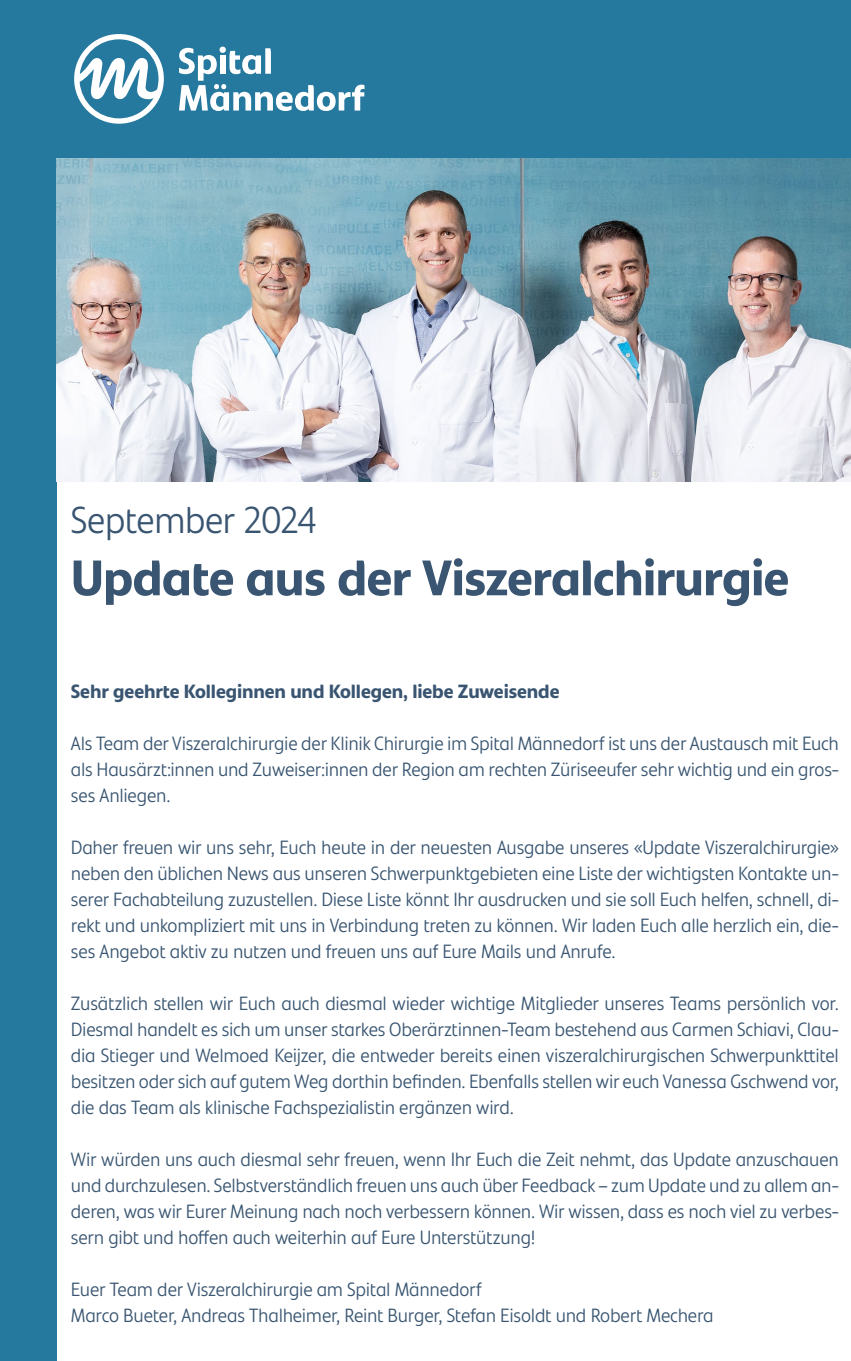
<style>
.page{position:relative;width:851px;height:1361px;background:#fff}
.page>*{position:absolute;margin:0;border:0;box-sizing:border-box;transform-origin:0 0}
.t1{font:700 semi-condensed 52px "Bonnie";letter-spacing:-.015em;color:#395571}
.t2{font:39px "Bonnie Semi Condensed Blond";letter-spacing:-.015em;color:#395571}
.t3{font:20px/26px "Bonnie Semi Condensed Blond";letter-spacing:-.01em;color:#395571;text-align:justify}
.t4{font:700 semi-condensed 20px "Bonnie";letter-spacing:-.005em;color:#395571}
</style>
<div class="page">
<div style="left:1px;top:0;width:849px;height:159px;background:#25789e"></div>
<svg style="left:74px;top:34px;width:90px;height:90px"></svg>
<div style="left:219px;top:47px;width:7px;height:6px;background:#fff;border-radius:50%"></div>
<svg style="left:179px;top:48px;width:185px;height:63px"></svg>
<div style="left:0;top:91px;width:57px;height:1270px;background:#25789e"></div>
<img style="left:57px;top:159px;width:793px;height:322px">
<h2 class="t2" style="left:71px;top:494px;width:248px">September 2024</h2>
<h1 class="t1" style="left:71px;top:542px;width:719px">Update aus der Viszeralchirurgie</h1>
<p class="t4" style="left:71px;top:678px;width:490px">Sehr geehrte Kolleginnen und Kollegen, liebe Zuweisende</p>
<p class="t3" style="left:71px;top:730px;width:769px">Als Team der Viszeralchirurgie der Klinik Chirurgie im Spital Männedorf ist uns der Austausch mit Euch als Hausärzt:innen und Zuweiser:innen der Region am rechten Züriseeufer sehr wichtig und ein gros&shy;ses Anliegen.</p>
<p class="t3" style="left:71px;top:834px;width:769px">Daher freuen wir uns sehr, Euch heute in der neuesten Ausgabe unseres «Update Viszeralchirurgie» neben den üblichen News aus unseren Schwerpunktgebieten eine Liste der wichtigsten Kontakte un&shy;serer Fachabteilung zuzustellen. Diese Liste könnt Ihr ausdrucken und sie soll Euch helfen, schnell, di&shy;rekt und unkompliziert mit uns in Verbindung treten zu können. Wir laden Euch alle herzlich ein, die&shy;ses Angebot aktiv zu nutzen und freuen uns auf Eure Mails und Anrufe.</p>
<p class="t3" style="left:71px;top:990px;width:769px">Zusätzlich stellen wir Euch auch diesmal wieder wichtige Mitglieder unseres Teams persönlich vor.<br>Diesmal handelt es sich um unser starkes Oberärztinnen-Team bestehend aus Carmen Schiavi, Clau&shy;dia Stieger und Welmoed Keijzer, die entweder bereits einen viszeralchirurgischen Schwerpunkttitel besitzen oder sich auf gutem Weg dorthin befinden. Ebenfalls stellen wir euch Vanessa Gschwend vor, die das Team als klinische Fachspezialistin ergänzen wird.</p>
<p class="t3" style="left:71px;top:1146px;width:769px">Wir würden uns auch diesmal sehr freuen, wenn Ihr Euch die Zeit nehmt, das Update anzuschauen und durchzulesen. Selbstverständlich freuen uns auch über Feedback – zum Update und zu allem an&shy;deren, was wir Eurer Meinung nach noch verbessern können. Wir wissen, dass es noch viel zu verbes&shy;sern gibt und hoffen auch weiterhin auf Eure Unterstützung!</p>
<p class="t3" style="left:71px;top:1276px;width:644px">Euer Team der Viszeralchirurgie am Spital Männedorf<br>Marco Bueter, Andreas Thalheimer, Reint Burger, Stefan Eisoldt und Robert Mechera</p>
</div>
